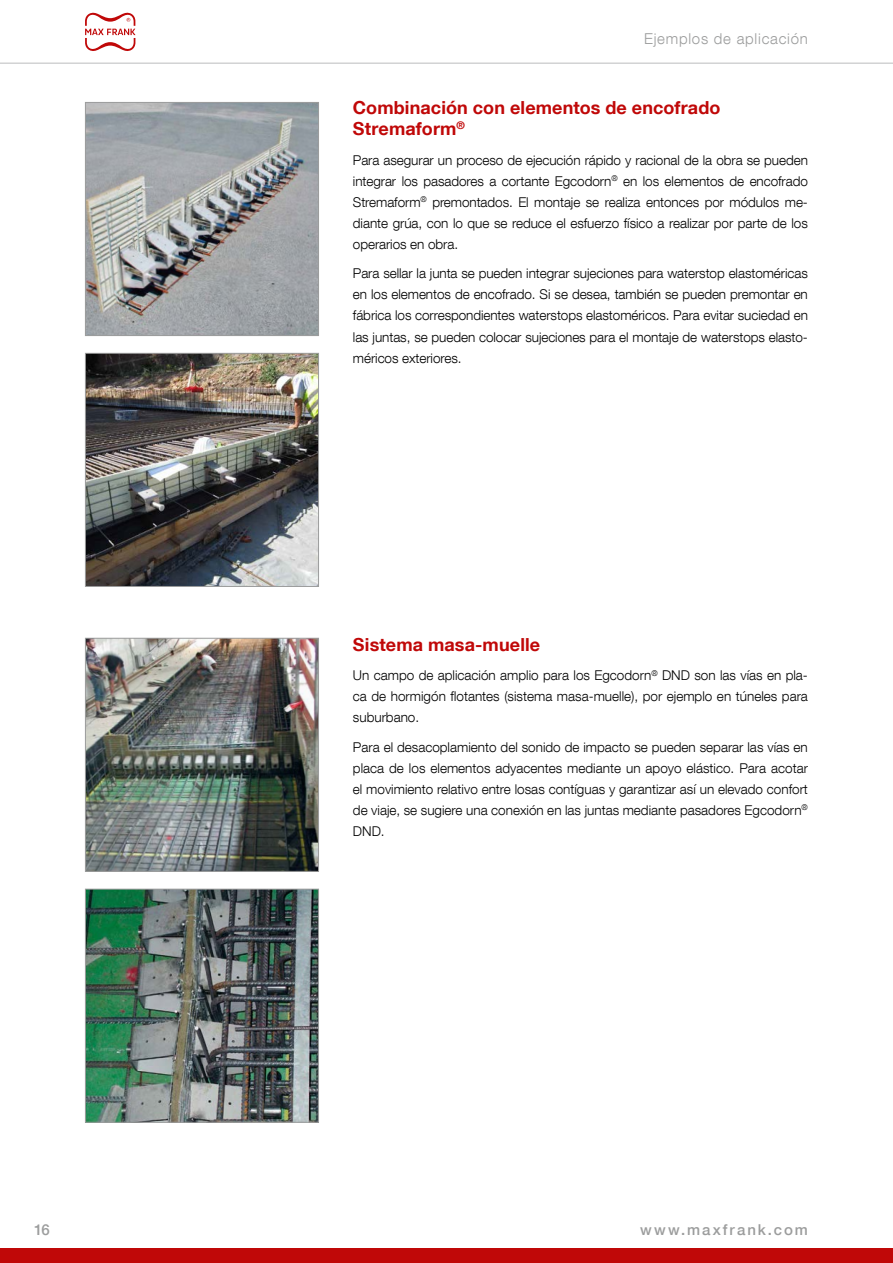
<style>
.page{position:relative;width:893px;height:1263px;background:#fff}
.page>*{position:absolute;margin:0;border:0;box-sizing:border-box;transform-origin:0 0}
.t1{font:700 18px/21px "Helvetica Neue LT Com";letter-spacing:.005em;color:#c00808}
.t2{font:300 15px "Helvetica Neue LT Com";letter-spacing:.05em;color:#9c9d9d}
.t3{font:500 15px "Helvetica Neue LT Com";letter-spacing:.13em;color:#9c9d9d}
.t4{font:300 13.5px/21px "Helvetica Neue LT Com";letter-spacing:-.005em;color:#000;text-align:justify}
</style>
<div class="page">
<div style="left:0;top:1248px;width:893px;height:15px;background:#c00808"></div>
<svg style="left:85px;top:13px;width:50px;height:38px"></svg>
<hr style="left:0;top:63px;width:893px;height:1px;background:#bbbcbd">
<img style="left:87px;top:355px;width:230px;height:230px">
<div style="left:85px;top:353px;width:234px;height:234px;border:1px solid #9c9d9d"></div>
<img style="left:87px;top:891px;width:230px;height:230px">
<div style="left:85px;top:889px;width:234px;height:234px;border:1px solid #9c9d9d"></div>
<img style="left:87px;top:104px;width:230px;height:230px">
<div style="left:85px;top:102px;width:234px;height:234px;border:1px solid #9c9d9d"></div>
<img style="left:87px;top:640px;width:230px;height:230px">
<div style="left:85px;top:638px;width:234px;height:234px;border:1px solid #9c9d9d"></div>
<p class="t2" style="left:644px;top:29px;width:165px">Ejemplos de aplicación</p>
<h1 class="t1" style="left:353px;top:97px;width:369px">Combinación con elementos de encofrado<br>Stremaform<sup>®</sup></h1>
<p class="t4" style="left:353px;top:149px;width:456px">Para asegurar un proceso de ejecución rápido y racional de la obra se pueden integrar los pasadores a cortante Egcodorn<sup>®</sup> en los elementos de encofrado Stremaform<sup>®</sup> premontados. El montaje se realiza entonces por módulos me&shy;diante grúa, con lo que se reduce el esfuerzo físico a realizar por parte de los operarios en obra.</p>
<p class="t4" style="left:353px;top:263px;width:457px">Para sellar la junta se pueden integrar sujeciones para waterstop elastoméricas en los elementos de encofrado. Si se desea, también se pueden premontar en fábrica los correspondientes waterstops elastoméricos. Para evitar suciedad en las juntas, se pueden colocar sujeciones para el montaje de waterstops elasto&shy;méricos exteriores.</p>
<h1 class="t1" style="left:353px;top:633px;width:189px">Sistema masa-muelle</h1>
<p class="t4" style="left:353px;top:665px;width:456px">Un campo de aplicación amplio para los Egcodorn<sup>®</sup> DND son las vías en pla&shy;ca de hormigón flotantes (sistema masa-muelle), por ejemplo en túneles para suburbano.</p>
<p class="t4" style="left:353px;top:736px;width:456px">Para el desacoplamiento del sonido de impacto se pueden separar las vías en placa de los elementos adyacentes mediante un apoyo elástico. Para acotar el movimiento relativo entre losas contíguas y garantizar así un elevado confort de viaje, se sugiere una conexión en las juntas mediante pasadores Egcodorn<sup>® </sup>DND.</p>
<p class="t3" style="left:34px;top:1221px;width:17px">16</p>
<p class="t3" style="left:640px;top:1221px;width:169px">www.maxfrank.com</p>
</div>
